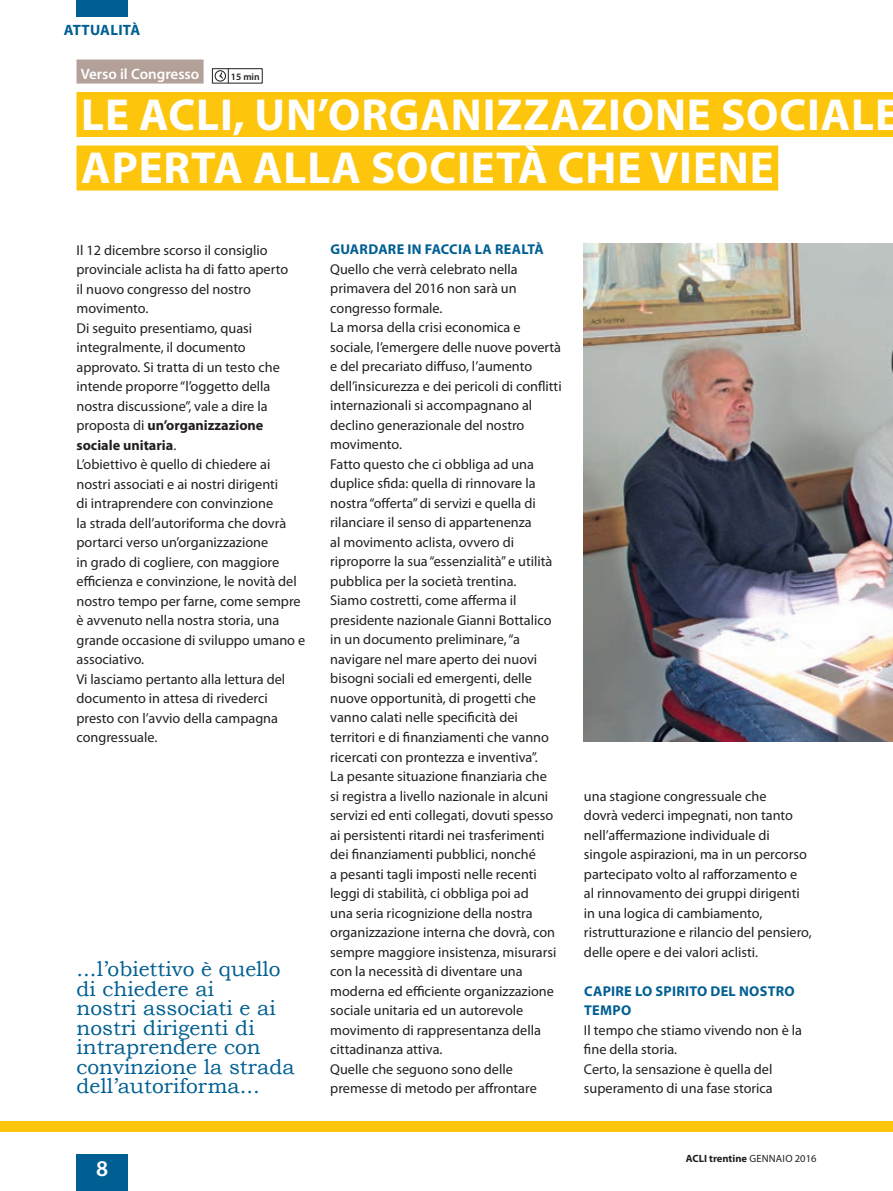
<style>
.page{position:relative;width:893px;height:1191px;background:#fff}
.page>*{position:absolute;margin:0;border:0;box-sizing:border-box;transform-origin:0 0}
.t1{font:700 45px/53.6px "Myriad Pro";letter-spacing:.02em;color:#fff}
.t2{font:600 22.5px "Myriad Pro";color:#fff}
.t3{font:21px/19.5px "Bookman Old Style";color:#005f92}
.t4{font:600 15px "Myriad Pro";color:#fff}
.t5{font:700 15px "Myriad Pro";letter-spacing:.02em;color:#005f92}
.t6{font:14.25px/19.5px "Myriad Pro";color:#231f20}
.t7{font:700 14.25px/19.5px "Myriad Pro";letter-spacing:.02em;color:#005f92}
.t8{font:700 10.5px "Myriad Pro";color:#231f20}
.t9{font:600 9.75px "Myriad Pro";color:#231f20}
.s1{font-weight:700}
.s2{font-weight:400}
</style>
<div class="page">
<div style="left:77px;top:1154px;width:51px;height:37px;background:#005f92"></div>
<div style="left:77px;top:0;width:51px;height:17px;background:#005f92"></div>
<div style="left:0;top:1121px;width:893px;height:11px;background:#fec50d"></div>
<img style="left:584px;top:244px;width:309px;height:498px">
<div style="left:77px;top:60px;width:127px;height:24px;background:#b2a099"></div>
<div style="left:77px;top:92px;width:816px;height:45px;background:#fec50d"></div>
<div style="left:77px;top:145px;width:701px;height:45px;background:#fec50d"></div>
<div style="left:212px;top:68px;width:51px;height:16px;border:1px solid #231f20"></div>
<div style="left:215px;top:70px;width:11px;height:12px;border:1px solid #231f20;border-radius:50%"></div>
<svg style="left:219px;top:69px;width:10px;height:14px"></svg>
<p class="t5" style="left:64px;top:20px;width:78px">ATTUALITÀ</p>
<p class="t4" style="left:81px;top:64px;width:120px">Verso il Congresso</p>
<p class="t9" style="left:231px;top:70px;width:30px">15 min</p>
<h1 class="t1" style="left:81px;top:86px;width:819px">LE ACLI, UN’ORGANIZZAZIONE SOCIALE<br>APERTA ALLA SOCIETÀ CHE VIENE</h1>
<p class="t6" style="left:77px;top:240px;width:230px">Il 12 dicembre scorso il consiglio provinciale aclista ha di fatto aperto<br>il nuovo congresso del nostro movimento.<br>Di seguito presentiamo, quasi integralmente, il documento approvato. Si tratta di un testo che intende proporre “l’oggetto della nostra discussione”, vale a dire la proposta di <span class="s1">un’organizzazione sociale unitaria</span>.<br>L’obiettivo è quello di chiedere ai nostri associati e ai nostri dirigenti<br>di intraprendere con convinzione<br>la strada dell’autoriforma che dovrà portarci verso un’organizzazione<br>in grado di cogliere, con maggiore efficienza e convinzione, le novità del nostro tempo per farne, come sempre è avvenuto nella nostra storia, una grande occasione di sviluppo umano e associativo.<br>Vi lasciamo pertanto alla lettura del documento in attesa di rivederci presto con l’avvio della campagna congressuale.</p>
<p class="t7" style="left:330px;top:239px;width:215px">GUARDARE IN FACCIA LA REALTÀ</p>
<p class="t6" style="left:330px;top:259px;width:233px">Quello che verrà celebrato nella primavera del 2016 non sarà un congresso formale.<br>La morsa della crisi economica e sociale, l’emergere delle nuove povertà e del precariato diffuso, l’aumento dell’insicurezza e dei pericoli di conflitti internazionali si accompagnano al declino generazionale del nostro movimento.<br>Fatto questo che ci obbliga ad una duplice sfida: quella di rinnovare la nostra “offerta” di servizi e quella di rilanciare il senso di appartenenza<br>al movimento aclista, ovvero di riproporre la sua “essenzialità” e utilità pubblica per la società trentina.<br>Siamo costretti, come afferma il presidente nazionale Gianni Bottalico in un documento preliminare, “a navigare nel mare aperto dei nuovi bisogni sociali ed emergenti, delle nuove opportunità, di progetti che vanno calati nelle specificità dei territori e di finanziamenti che vanno ricercati con prontezza e inventiva”.<br>La pesante situazione finanziaria che<br>si registra a livello nazionale in alcuni servizi ed enti collegati, dovuti spesso ai persistenti ritardi nei trasferimenti dei finanziamenti pubblici, nonché<br>a pesanti tagli imposti nelle recenti leggi di stabilità, ci obbliga poi ad<br>una seria ricognizione della nostra organizzazione interna che dovrà, con sempre maggiore insistenza, misurarsi con la necessità di diventare una moderna ed efficiente organizzazione sociale unitaria ed un autorevole movimento di rappresentanza della cittadinanza attiva.<br>Quelle che seguono sono delle premesse di metodo per affrontare</p>
<h3 class="t3" style="left:77px;top:959px;width:219px">...l’obiettivo è quello di chiedere ai<br>nostri associati e ai nostri dirigenti di intraprendere con convinzione la strada dell’autoriforma...</h3>
<p class="t6" style="left:584px;top:786px;width:229px">una stagione congressuale che<br>dovrà vederci impegnati, non tanto nell’affermazione individuale di singole aspirazioni, ma in un percorso partecipato volto al rafforzamento e<br>al rinnovamento dei gruppi dirigenti in una logica di cambiamento, ristrutturazione e rilancio del pensiero, delle opere e dei valori aclisti.</p>
<p class="t7" style="left:584px;top:980px;width:212px">CAPIRE LO SPIRITO DEL NOSTRO<br>TEMPO</p>
<p class="t6" style="left:584px;top:1020px;width:220px">Il tempo che stiamo vivendo non è la fine della storia.<br>Certo, la sensazione è quella del superamento di una fase storica</p>
<h2 class="t2" style="left:96px;top:1154px;width:14px">8</h2>
<p class="t8" style="left:686px;top:1151px;width:132px">ACLI trentine <span class="s2">GENNAIO 2016</span></p>
</div>
